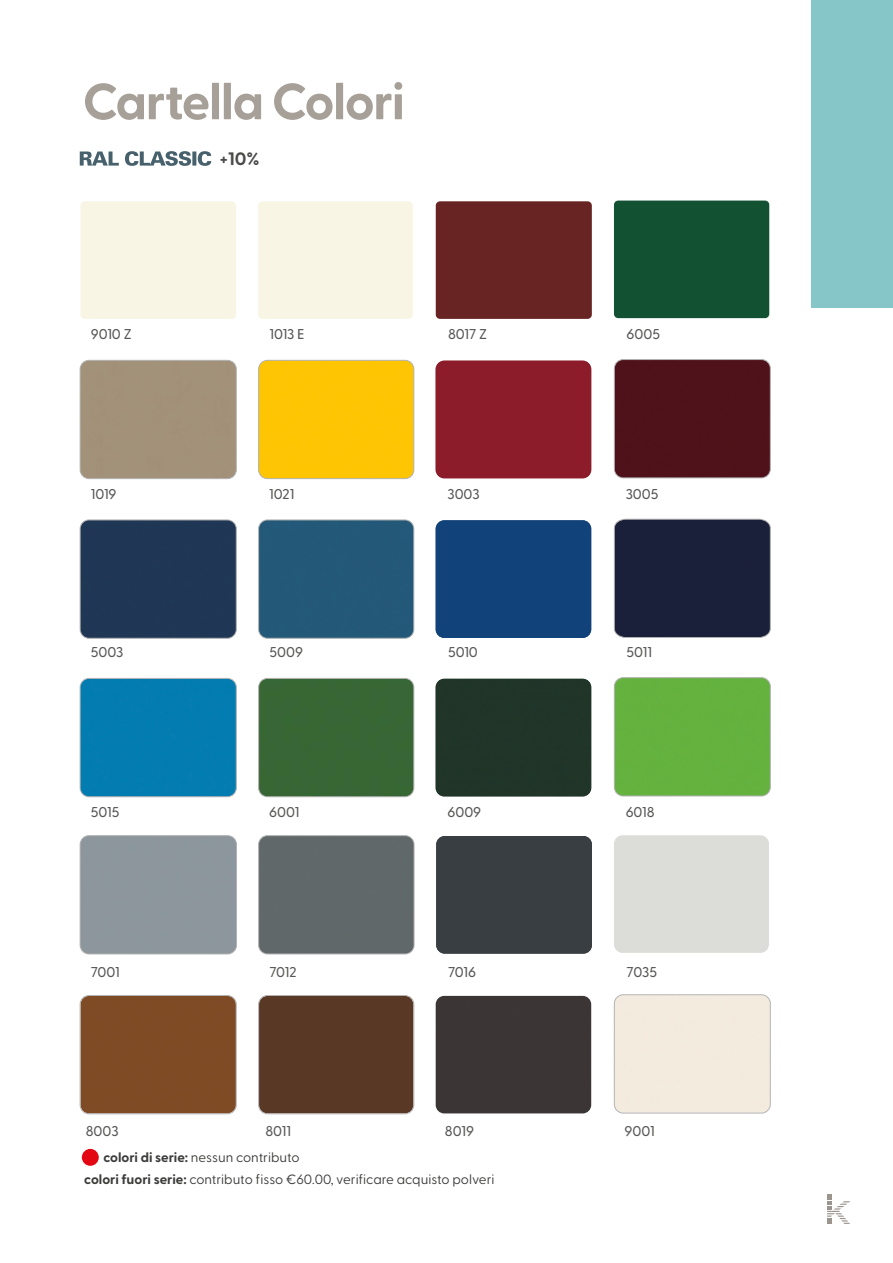
<style>
.page{position:relative;width:893px;height:1263px;background:#fff}
.page>*{position:absolute;margin:0;border:0;box-sizing:border-box;transform-origin:0 0}
.t1{font:700 51px "Greycliff CF";letter-spacing:-.025em;color:#a7a098}
.t2{font:700 18px "Greycliff CF";color:#4a4a49}
.t3{font:500 14.25px "Greycliff CF";color:#575756}
.t4{font:13.5px/21.3px "Greycliff CF";color:#3c3c3b}
.s1{font-weight:700}
</style>
<div class="page">
<svg style="left:80px;top:151px;width:131px;height:15px"></svg>
<div style="left:80px;top:360px;width:157px;height:119px;border:1px solid #b3b2b2;border-radius:9px"></div>
<div style="left:260px;top:361px;width:153px;height:117px;background:#fdc502"></div>
<div style="left:258px;top:360px;width:156px;height:119px;border:1px solid #b3b2b2;border-radius:9px"></div>
<div style="left:436px;top:361px;width:155px;height:117px;background:#8c1c2a"></div>
<div style="left:615px;top:361px;width:155px;height:116px;background:#4f121a"></div>
<div style="left:614px;top:359px;width:157px;height:119px;border:1px solid #b3b2b2;border-radius:9px"></div>
<div style="left:80px;top:520px;width:156px;height:117px;background:#1f3754"></div>
<div style="left:80px;top:520px;width:157px;height:119px;border:1px solid #b3b2b2;border-radius:9px"></div>
<div style="left:259px;top:520px;width:154px;height:117px;background:#235878"></div>
<div style="left:258px;top:520px;width:156px;height:119px;border:1px solid #b3b2b2;border-radius:9px"></div>
<div style="left:436px;top:520px;width:155px;height:118px;background:#11437a"></div>
<div style="left:614px;top:518px;width:157px;height:120px;background:#1a1f3a"></div>
<div style="left:80px;top:679px;width:155px;height:117px;background:#037cb1"></div>
<div style="left:80px;top:678px;width:157px;height:119px;border:1px solid #b3b2b2;border-radius:9px"></div>
<div style="left:260px;top:681px;width:153px;height:115px;background:#386634"></div>
<div style="left:258px;top:678px;width:156px;height:119px;border:1px solid #b3b2b2;border-radius:9px"></div>
<div style="left:436px;top:679px;width:155px;height:117px;background:#203528"></div>
<div style="left:615px;top:679px;width:155px;height:117px;background:#65b23f"></div>
<div style="left:614px;top:677px;width:157px;height:119px;border:1px solid #b3b2b2;border-radius:9px"></div>
<div style="left:80px;top:835px;width:157px;height:119px;border:1px solid #b3b2b2;border-radius:9px"></div>
<div style="left:259px;top:836px;width:155px;height:117px;background:#61686a"></div>
<div style="left:258px;top:835px;width:156px;height:119px;border:1px solid #b3b2b2;border-radius:9px"></div>
<div style="left:436px;top:836px;width:156px;height:117px;background:#383e42"></div>
<div style="left:614px;top:835px;width:155px;height:118px;background:#dcddd8;border-radius:9px"></div>
<div style="left:80px;top:996px;width:155px;height:117px;background:#7e4b26"></div>
<div style="left:80px;top:995px;width:157px;height:119px;border:1px solid #b3b2b2;border-radius:9px"></div>
<div style="left:259px;top:996px;width:154px;height:117px;background:#5a3826"></div>
<div style="left:258px;top:995px;width:156px;height:119px;border:1px solid #b3b2b2;border-radius:9px"></div>
<div style="left:436px;top:996px;width:155px;height:117px;background:#3c3535"></div>
<div style="left:614px;top:994px;width:157px;height:119px;border:1px solid #b3b2b2;border-radius:9px"></div>
<div style="left:81px;top:201px;width:155px;height:118px;background:#f8f5e4;border-radius:4px"></div>
<div style="left:258px;top:201px;width:155px;height:118px;background:#f8f5e4;border-radius:4px"></div>
<div style="left:436px;top:201px;width:156px;height:118px;background:#682423;border-radius:4px"></div>
<div style="left:614px;top:201px;width:155px;height:117px;background:#125132;border-radius:4px"></div>
<div style="left:82px;top:1149px;width:17px;height:17px;background:#e30613;border-radius:50%"></div>
<div style="left:812px;top:0;width:81px;height:307px;background:#86c6c9"></div>
<svg style="left:827px;top:1194px;width:23px;height:30px"></svg>
<h1 class="t1" style="left:82px;top:63px;width:324px">Cartella Colori</h1>
<p class="t2" style="left:220px;top:145px;width:42px">+10%</p>
<p class="t3" style="left:91px;top:323px;width:42px">9010 Z</p>
<p class="t3" style="left:269px;top:323px;width:37px">1013 E</p>
<p class="t3" style="left:448px;top:323px;width:41px">8017 Z</p>
<p class="t3" style="left:627px;top:323px;width:35px">6005</p>
<p class="t3" style="left:91px;top:483px;width:27px">1019</p>
<p class="t3" style="left:269px;top:483px;width:27px">1021</p>
<p class="t3" style="left:447px;top:483px;width:34px">3003</p>
<p class="t3" style="left:626px;top:483px;width:34px">3005</p>
<p class="t3" style="left:91px;top:641px;width:34px">5003</p>
<p class="t3" style="left:269px;top:641px;width:35px">5009</p>
<p class="t3" style="left:448px;top:641px;width:31px">5010</p>
<p class="t3" style="left:627px;top:641px;width:27px">5011</p>
<p class="t3" style="left:91px;top:801px;width:30px">5015</p>
<p class="t3" style="left:269px;top:801px;width:32px">6001</p>
<p class="t3" style="left:447px;top:801px;width:35px">6009</p>
<p class="t3" style="left:626px;top:801px;width:30px">6018</p>
<p class="t3" style="left:91px;top:961px;width:30px">7001</p>
<p class="t3" style="left:269px;top:961px;width:29px">7012</p>
<p class="t3" style="left:448px;top:961px;width:29px">7016</p>
<p class="t3" style="left:627px;top:961px;width:32px">7035</p>
<p class="t3" style="left:86px;top:1120px;width:34px">8003</p>
<p class="t3" style="left:265px;top:1120px;width:27px">8011</p>
<p class="t3" style="left:445px;top:1120px;width:30px">8019</p>
<p class="t3" style="left:624px;top:1120px;width:32px">9001</p>
<p class="t4" style="left:84px;top:1146px;width:412px;text-indent:19px"><span class="s1">colori di serie:</span> nessun contributo<br><span class="s1">colori fuori serie:</span> contributo fisso €60.00, verificare acquisto polveri</p>
</div>
